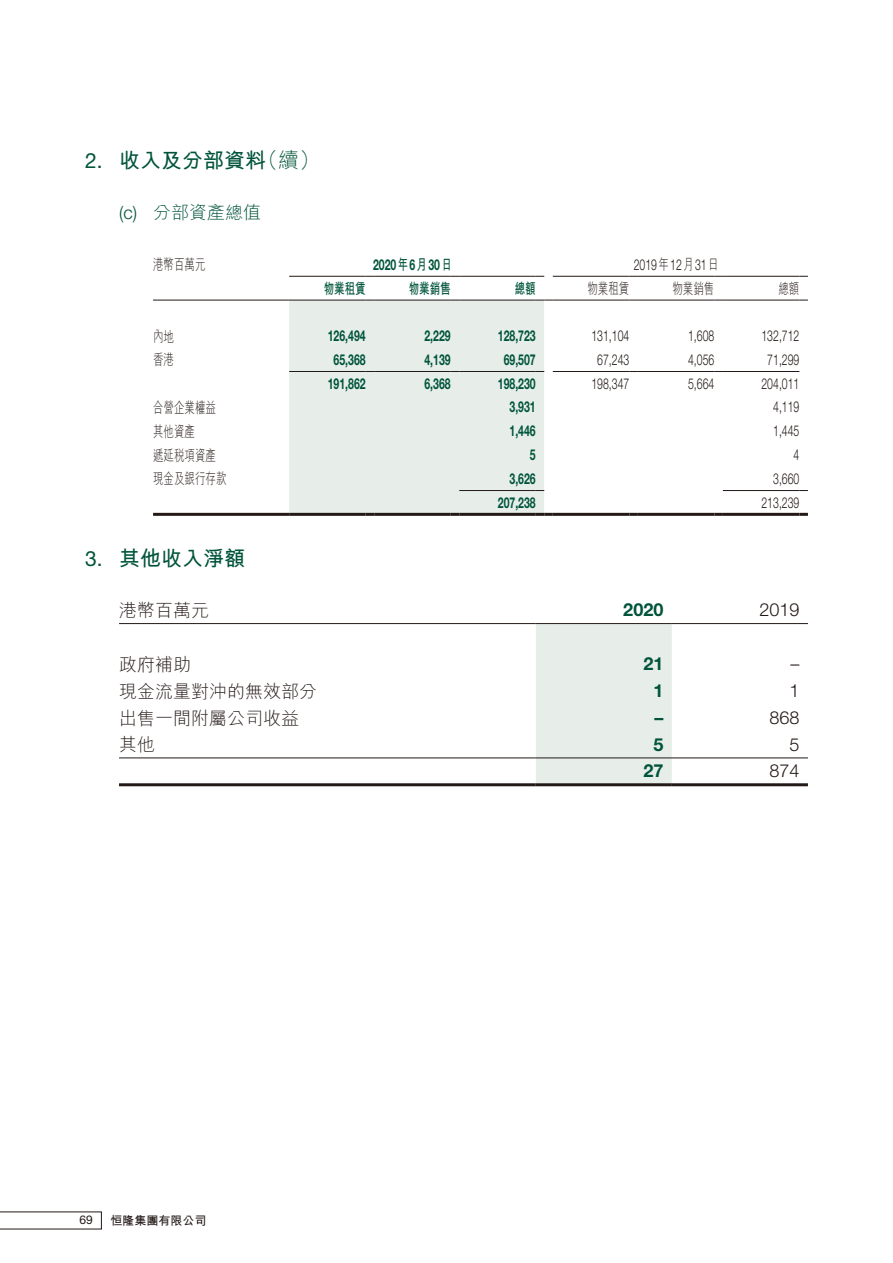
<style>
.page{position:relative;width:893px;height:1263px;background:#fff}
.page>*{position:absolute;margin:0;border:0;box-sizing:border-box;transform-origin:0 0}
.t1{font:700 21px "M Hei HK";color:#00543b}
.t2{font:21px "Helvetica Neue LT Std";color:#00543b}
.t3{font:300 21px "M Hei HK";color:#00543b}
.t4{font:300 18px "M Hei HK";color:#231916}
.t5{font:300 18px "Helvetica Neue LT Std";color:#231916}
.t6{font:700 18px "Helvetica Neue LT Std";color:#00543b}
.t7{font:300 18px "M Hei HK";color:#00543b}
.t8{font:300 18px "Helvetica Neue LT Std";color:#00543b}
.t9{font:300 15px "Helvetica Neue LT Std";color:#231916;scale:.7 1}
.t10{font:700 15px "Helvetica Neue LT Std";color:#00543b;scale:.7 1}
.t11{font:300 15px "M Hei HK";color:#231916;scale:.7 1}
.t12{font:700 15px "M Hei HK";color:#00543b;scale:.7 1}
.t13{font:700 12px "M Hei HK";color:#231916}
.t14{font:12px "Helvetica Neue LT Std";color:#231916}
.s1{font-family:"M Hei HK"}
</style>
<div class="page">
<svg style="left:0;top:1212px;width:102px;height:17px"></svg>
<div style="left:289px;top:301px;width:247px;height:212px;background:#e7eeea"></div>
<hr style="left:153px;top:513px;width:136px;height:3px;background:#231916">
<hr style="left:289px;top:513px;width:77px;height:3px;background:#231916">
<svg style="left:366px;top:513px;width:8px;height:3px"></svg>
<hr style="left:374px;top:513px;width:77px;height:3px;background:#231916">
<svg style="left:451px;top:513px;width:8px;height:3px"></svg>
<hr style="left:459px;top:513px;width:77px;height:3px;background:#231916">
<hr style="left:553px;top:513px;width:76px;height:3px;background:#231916">
<svg style="left:629px;top:513px;width:9px;height:3px"></svg>
<hr style="left:638px;top:513px;width:76px;height:3px;background:#231916">
<svg style="left:714px;top:513px;width:9px;height:3px"></svg>
<hr style="left:723px;top:513px;width:76px;height:3px;background:#231916">
<svg style="left:799px;top:513px;width:9px;height:3px"></svg>
<hr style="left:153px;top:300px;width:136px;height:1px;background:#231916">
<hr style="left:289px;top:300px;width:77px;height:1px;background:#231916">
<hr style="left:374px;top:300px;width:77px;height:1px;background:#231916">
<hr style="left:459px;top:300px;width:77px;height:1px;background:#231916">
<hr style="left:553px;top:300px;width:76px;height:1px;background:#231916">
<hr style="left:638px;top:300px;width:76px;height:1px;background:#231916">
<hr style="left:723px;top:300px;width:76px;height:1px;background:#231916">
<hr style="left:553px;top:276px;width:76px;height:1px;background:#231916">
<hr style="left:638px;top:276px;width:76px;height:1px;background:#231916">
<hr style="left:723px;top:276px;width:76px;height:1px;background:#231916">
<hr style="left:289px;top:276px;width:77px;height:1px;background:#231916">
<hr style="left:374px;top:276px;width:77px;height:1px;background:#231916">
<hr style="left:459px;top:276px;width:77px;height:1px;background:#231916">
<hr style="left:289px;top:371px;width:77px;height:1px;background:#231916">
<hr style="left:374px;top:371px;width:77px;height:1px;background:#231916">
<hr style="left:459px;top:371px;width:77px;height:1px;background:#231916">
<hr style="left:553px;top:371px;width:76px;height:1px;background:#231916">
<hr style="left:638px;top:371px;width:76px;height:1px;background:#231916">
<hr style="left:723px;top:371px;width:76px;height:1px;background:#231916">
<hr style="left:459px;top:490px;width:77px;height:1px;background:#231916">
<svg style="left:536px;top:300px;width:17px;height:216px"></svg>
<hr style="left:723px;top:490px;width:76px;height:1px;background:#231916">
<div style="left:536px;top:624px;width:136px;height:159px;background:#e7eeea"></div>
<hr style="left:119px;top:623px;width:417px;height:1px;background:#231916">
<hr style="left:536px;top:623px;width:136px;height:1px;background:#231916">
<hr style="left:672px;top:623px;width:136px;height:1px;background:#231916">
<hr style="left:119px;top:783px;width:417px;height:3px;background:#231916">
<hr style="left:536px;top:783px;width:136px;height:3px;background:#231916">
<hr style="left:672px;top:783px;width:136px;height:3px;background:#231916">
<hr style="left:119px;top:757px;width:417px;height:1px;background:#231916">
<hr style="left:536px;top:757px;width:136px;height:1px;background:#231916">
<hr style="left:672px;top:757px;width:136px;height:1px;background:#231916">
<h1 class="t2" style="left:85px;top:148px;width:19px">2.</h1>
<h1 class="t3" style="left:257px;top:149px;width:65px">（續(</h1>
<h1 class="t1" style="left:119px;top:145px;width:148px">收入及分部資料</h1>
<p class="t8" style="left:119px;top:201px;width:20px">)c(</p>
<p class="t7" style="left:153px;top:203px;width:110px">分部資產總值</p>
<p class="t11" style="left:153px;top:257px;width:77px">港幣百萬元</p>
<p class="t11" style="left:153px;top:328px;width:32px">內地</p>
<p class="t11" style="left:153px;top:352px;width:32px">香港</p>
<p class="t11" style="left:153px;top:400px;width:91px">合營企業權益</p>
<p class="t11" style="left:153px;top:424px;width:62px">其他資產</p>
<p class="t11" style="left:153px;top:447px;width:91px">遞延稅項資產</p>
<p class="t11" style="left:153px;top:471px;width:106px">現金及銀行存款</p>
<p class="t10" style="left:373px;top:255px;width:114px">2020 <span class="s1">年 月</span>6 30<span class="s1">日</span></p>
<p class="t12" style="left:324px;top:277px;width:62px">物業租賃</p>
<p class="t12" style="left:409px;top:277px;width:62px">物業銷售</p>
<p class="t10" style="left:328px;top:326px;width:56px">126,494</p>
<p class="t10" style="left:424px;top:326px;width:39px">2,229</p>
<p class="t10" style="left:334px;top:350px;width:47px">65,368</p>
<p class="t10" style="left:424px;top:350px;width:39px">4,139</p>
<p class="t10" style="left:328px;top:374px;width:56px">191,862</p>
<p class="t10" style="left:424px;top:374px;width:39px">6,368</p>
<h1 class="t2" style="left:85px;top:546px;width:19px">3.</h1>
<h1 class="t1" style="left:119px;top:543px;width:128px">其他收入淨額</h1>
<p class="t4" style="left:119px;top:601px;width:91px">港幣百萬元</p>
<p class="t4" style="left:119px;top:655px;width:73px">政府補助</p>
<p class="t4" style="left:119px;top:682px;width:199px">現金流量對沖的無效部分</p>
<p class="t4" style="left:119px;top:709px;width:181px">出售一間附屬公司收益</p>
<p class="t4" style="left:119px;top:735px;width:37px">其他</p>
<p class="t12" style="left:515px;top:277px;width:32px">總額</p>
<p class="t10" style="left:498px;top:326px;width:56px">128,723</p>
<p class="t10" style="left:504px;top:350px;width:47px">69,507</p>
<p class="t10" style="left:498px;top:374px;width:56px">198,230</p>
<p class="t10" style="left:509px;top:398px;width:39px">3,931</p>
<p class="t10" style="left:509px;top:421px;width:39px">1,446</p>
<p class="t10" style="left:530px;top:445px;width:10px">5</p>
<p class="t10" style="left:509px;top:469px;width:39px">3,626</p>
<p class="t10" style="left:498px;top:493px;width:56px">207,238</p>
<p class="t9" style="left:634px;top:256px;width:123px">2019<span class="s1">年</span>12<span class="s1">月</span>31<span class="s1">日</span></p>
<p class="t11" style="left:587px;top:281px;width:62px">物業租賃</p>
<p class="t11" style="left:672px;top:281px;width:62px">物業銷售</p>
<p class="t11" style="left:778px;top:281px;width:32px">總額</p>
<p class="t9" style="left:591px;top:326px;width:56px">131,104</p>
<p class="t9" style="left:688px;top:326px;width:39px">1,608</p>
<p class="t9" style="left:761px;top:326px;width:56px">132,712</p>
<p class="t9" style="left:597px;top:350px;width:47px">67,243</p>
<p class="t9" style="left:688px;top:350px;width:39px">4,056</p>
<p class="t9" style="left:767px;top:350px;width:47px">71,299</p>
<p class="t9" style="left:591px;top:374px;width:56px">198,347</p>
<p class="t9" style="left:688px;top:374px;width:39px">5,664</p>
<p class="t9" style="left:761px;top:374px;width:56px">204,011</p>
<p class="t9" style="left:773px;top:398px;width:39px">4,119</p>
<p class="t9" style="left:773px;top:422px;width:39px">1,445</p>
<p class="t9" style="left:794px;top:445px;width:10px">4</p>
<p class="t9" style="left:773px;top:469px;width:39px">3,660</p>
<p class="t9" style="left:761px;top:493px;width:56px">213,239</p>
<p class="t6" style="left:623px;top:599px;width:42px">2020</p>
<p class="t5" style="left:759px;top:599px;width:42px">2019</p>
<p class="t6" style="left:643px;top:652px;width:22px">21</p>
<p class="t5" style="left:790px;top:653px;width:10px">–</p>
<p class="t6" style="left:653px;top:679px;width:12px">1</p>
<p class="t5" style="left:789px;top:679px;width:12px">1</p>
<p class="t6" style="left:654px;top:706px;width:10px">–</p>
<p class="t5" style="left:769px;top:706px;width:32px">868</p>
<p class="t6" style="left:653px;top:733px;width:12px">5</p>
<p class="t5" style="left:789px;top:733px;width:12px">5</p>
<p class="t6" style="left:643px;top:760px;width:22px">27</p>
<p class="t5" style="left:769px;top:760px;width:32px">874</p>
<p class="t14" style="left:79px;top:1213px;width:15px">69</p>
<p class="t13" style="left:111px;top:1212px;width:98px">恒隆集團有限公司</p>
</div>
